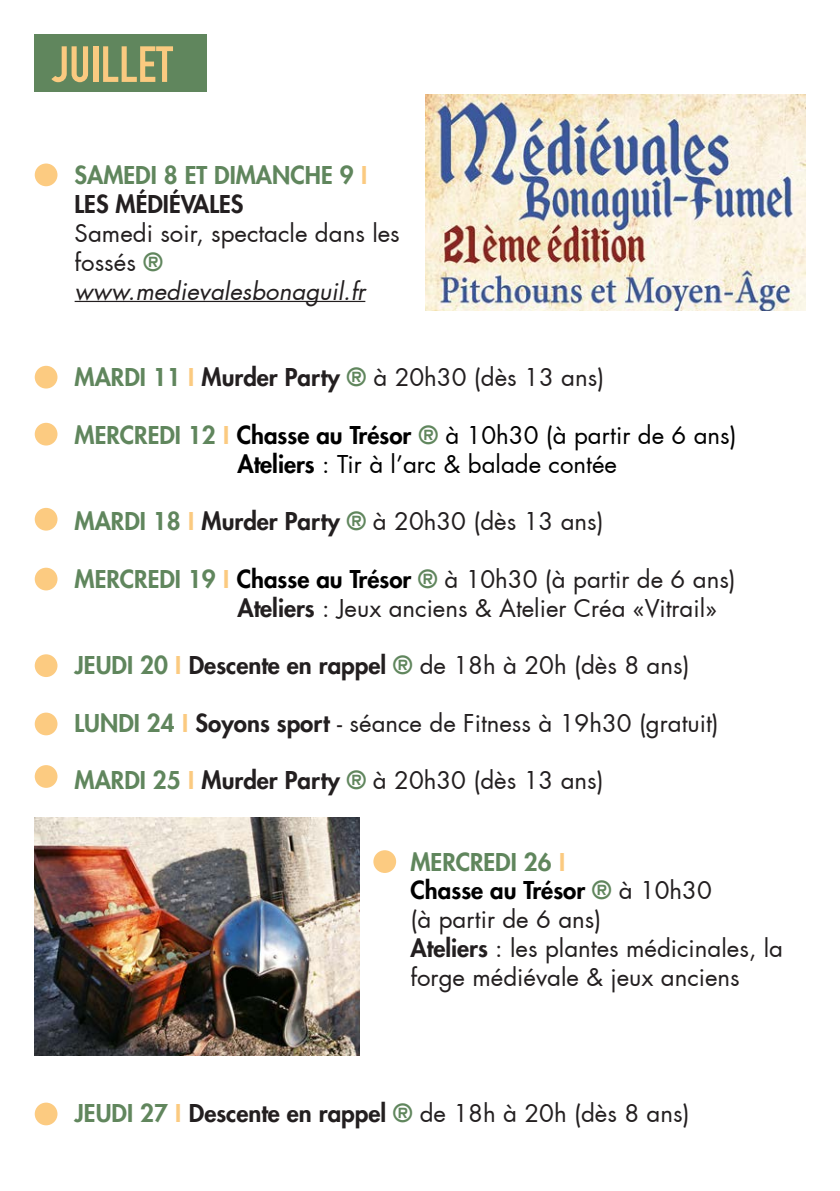
<style>
.page{position:relative;width:840px;height:1191px;background:#fff}
.page>*{position:absolute;margin:0;border:0;box-sizing:border-box;transform-origin:0 0}
.t1{font:50px "DIN Engschrift Std";color:#fbca80}
.t2{font:24px/28.8px "Futura";color:#231f20}
.t3{font:24px "Futura";color:#000}
.t4{font:800 24px "Futura";color:#60865d}
.t5{font:italic 24px "Futura";color:#231f20}
.t6{font:800 24px "Futura";color:#000}
.t7{font:800 24px "Futura";color:#231f20}
.s1{color:#fbca80}
.s2{font-weight:800;color:#60865d}
.s3{font-weight:800;color:#fbca80}
.s4{font-weight:800}
.s5{font-weight:800;color:#000}
.s6{color:#60865d}
.s7{font-weight:400;color:#231f20}
.s8{font-weight:800;color:#61865d}
</style>
<div class="page">
<div style="left:34px;top:34px;width:172px;height:58px;background:#60865d"></div>
<hr style="left:75px;top:301px;width:290px;height:1px;background:#231f20">
<img style="left:425px;top:95px;width:380px;height:216px">
<img style="left:34px;top:817px;width:325px;height:238px">
<div style="left:35px;top:163px;width:22px;height:23px;background:#fccb81;border-radius:50%"></div>
<div style="left:35px;top:366px;width:22px;height:22px;background:#fccb81;border-radius:50%"></div>
<div style="left:35px;top:423px;width:22px;height:22px;background:#fccb81;border-radius:50%"></div>
<div style="left:35px;top:508px;width:22px;height:22px;background:#fccb81;border-radius:50%"></div>
<div style="left:35px;top:567px;width:22px;height:23px;background:#fccb81;border-radius:50%"></div>
<div style="left:35px;top:654px;width:22px;height:23px;background:#fccb81;border-radius:50%"></div>
<div style="left:35px;top:712px;width:22px;height:23px;background:#fccb81;border-radius:50%"></div>
<div style="left:35px;top:765px;width:22px;height:23px;background:#fccb81;border-radius:50%"></div>
<div style="left:35px;top:1102px;width:22px;height:23px;background:#fccb81;border-radius:50%"></div>
<div style="left:373px;top:850px;width:23px;height:23px;background:#fccb81;border-radius:50%"></div>
<p class="t1" style="left:52px;top:35px;width:122px">JUILLET</p>
<p class="t4" style="left:75px;top:160px;width:294px">SAMEDI 8 ET DIMANCHE 9 <span class="s1">I</span></p>
<p class="t7" style="left:75px;top:189px;width:170px">LES MÉDIÉVALES</p>
<p class="t2" style="left:75px;top:219px;width:326px">Samedi soir, spectacle dans les fossés <span class="s2">®</span></p>
<p class="t5" style="left:75px;top:275px;width:292px">www.medievalesbonaguil.fr</p>
<p class="t2" style="left:75px;top:363px;width:531px"><span class="s2">MARDI 11</span> <span class="s3">I</span> <span class="s4">Murder Party</span> <span class="s2">®</span> à 20h30 (dès 13 ans)</p>
<p class="t3" style="left:75px;top:419px;width:663px"><span class="s2">MERCREDI 12</span> <span class="s3">I</span> <span class="s4">Chasse au Trésor</span> <span class="s2">®</span> à 10h30 (à partir de 6 ans)</p>
<p class="t3" style="left:237px;top:448px;width:381px"><span class="s4">Ateliers</span> : Tir à l’arc &amp; balade contée</p>
<p class="t2" style="left:75px;top:507px;width:530px"><span class="s2">MARDI 18</span> <span class="s3">I</span> <span class="s4">Murder Party</span> <span class="s2">®</span> à 20h30 (dès 13 ans)</p>
<p class="t2" style="left:75px;top:565px;width:662px"><span class="s2">MERCREDI 19</span> <span class="s3">I</span> <span class="s5">Chasse au Trésor</span> <span class="s2">®</span> à 10h30 (à partir de 6 ans)</p>
<p class="t2" style="left:237px;top:593px;width:481px"><span class="s4">Ateliers</span> : Jeux anciens &amp; Atelier Créa «Vitrail»</p>
<p class="t2" style="left:75px;top:651px;width:616px"><span class="s2">JEUDI 20</span> <span class="s3">I</span> <span class="s4">Descente en rappel</span> <span class="s2">®</span> de 18h à 20h (dès 8 ans)</p>
<p class="t2" style="left:75px;top:709px;width:645px"><span class="s2">LUNDI 24</span> <span class="s3">I</span> <span class="s4">Soyons sport</span> - séance de Fitness à 19h30 (gratuit)</p>
<p class="t2" style="left:75px;top:766px;width:530px"><span class="s2">MARDI 25</span> <span class="s3">I</span> <span class="s4">Murder Party</span> <span class="s2">®</span> à 20h30 (dès 13 ans)</p>
<p class="t4" style="left:410px;top:846px;width:156px">MERCREDI 26 <span class="s1">I</span></p>
<p class="t6" style="left:410px;top:875px;width:303px">Chasse au Trésor <span class="s6">®</span> <span class="s7">à 10h30</span></p>
<p class="t2" style="left:410px;top:905px;width:192px">(à partir de 6 ans)</p>
<p class="t2" style="left:410px;top:934px;width:374px"><span class="s4">Ateliers</span> : les plantes médicinales, la forge médiévale &amp; jeux anciens</p>
<p class="t2" style="left:75px;top:1098px;width:616px"><span class="s8">JEUDI 27</span> <span class="s3">I</span> <span class="s4">Descente en rappel</span> <span class="s2">®</span> de 18h à 20h (dès 8 ans)</p>
</div>
